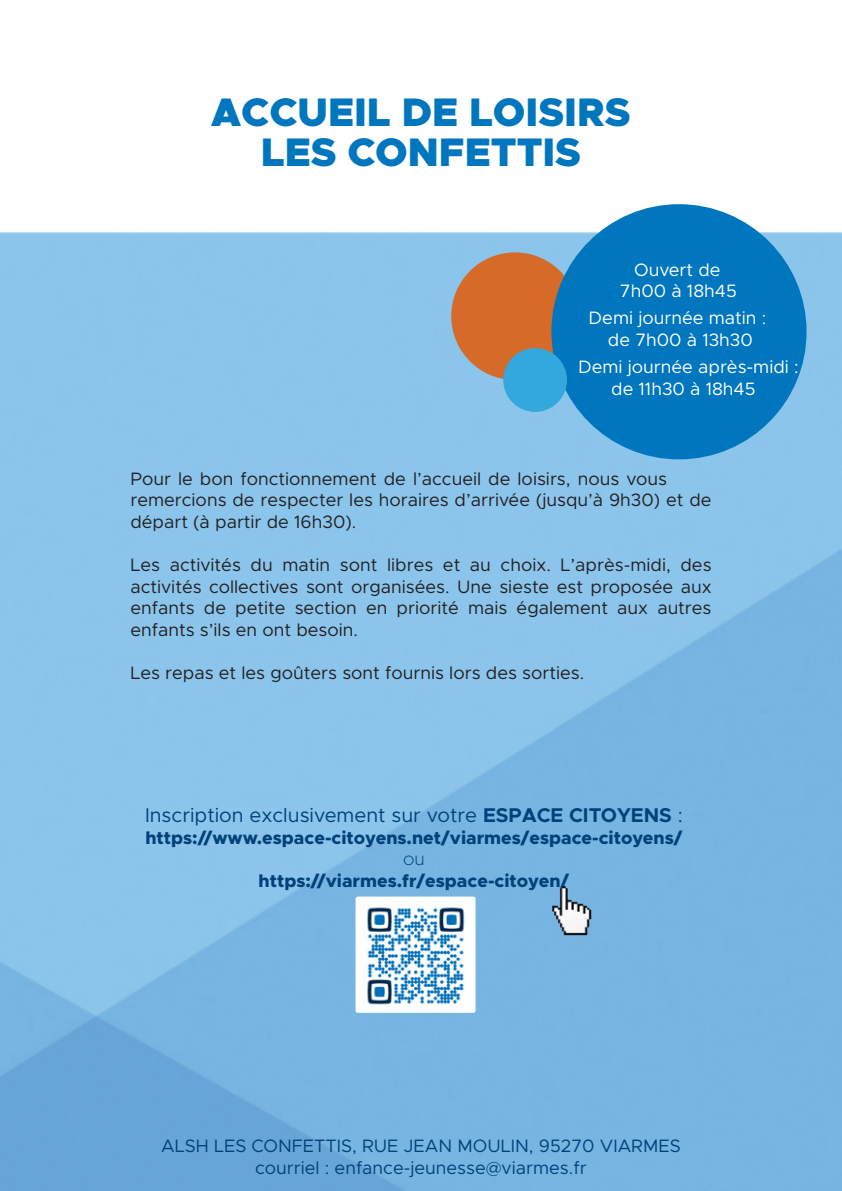
<style>
.page{position:relative;width:842px;height:1191px;background:#fff}
.page>*{position:absolute;margin:0;border:0;box-sizing:border-box;transform-origin:0 0}
.t1{font:900 40px "Metropolis";color:#0076be}
.t2{font:20px "Metropolis";color:#004279}
.t3{font:18px/21.6px "Metropolis";color:#231f20}
.t4{font:800 18px "Metropolis";color:#004279}
.t5{font:18px "Metropolis";color:#fff}
.t6{font:18px "Metropolis";color:#004279}
.t7{font:200 18px "Metropolis";color:#004279}
.s1{font-weight:700}
</style>
<div class="page">
<img style="left:0;top:204px;width:842px;height:987px">
<div style="left:451px;top:252px;width:128px;height:128px;background:#d56a29;border-radius:50%"></div>
<div style="left:551px;top:204px;width:255px;height:255px;background:#0076be;border-radius:50%"></div>
<div style="left:503px;top:348px;width:64px;height:64px;background:#33a8dc;border-radius:50%"></div>
<img style="left:549px;top:885px;width:46px;height:51px">
<img style="left:356px;top:896px;width:120px;height:116px">
<p class="t1" style="left:211px;top:87px;width:421px">ACCUEIL DE LOISIRS</p>
<p class="t1" style="left:261px;top:127px;width:322px">LES CONFETTIS</p>
<p class="t5" style="left:634px;top:258px;width:88px">Ouvert de</p>
<p class="t5" style="left:620px;top:280px;width:118px">7h00 à 18h45</p>
<p class="t5" style="left:589px;top:307px;width:179px">Demi journée matin :</p>
<p class="t5" style="left:608px;top:329px;width:146px">de 7h00 à 13h30</p>
<p class="t5" style="left:578px;top:356px;width:222px">Demi journée après-midi :</p>
<p class="t5" style="left:611px;top:377px;width:146px">de 11h30 à 18h45</p>
<p class="t3" style="left:130px;top:467px;width:583px">Pour le bon fonctionnement de l’accueil de loisirs, nous vous remercions de respecter les horaires d’arrivée (jusqu’à 9h30) et de départ (à partir de 16h30).</p>
<p class="t3" style="left:130px;top:554px;width:583px;text-align:justify">Les activités du matin sont libres et au choix. L’après-midi, des activités collectives sont organisées. Une sieste est proposée aux enfants de petite section en priorité mais également aux autres enfants s’ils en ont besoin.</p>
<p class="t3" style="left:130px;top:662px;width:455px">Les repas et les goûters sont fournis lors des sorties.</p>
<p class="t2" style="left:145px;top:803px;width:539px">Inscription exclusivement sur votre <span class="s1">ESPACE CITOYENS</span> :</p>
<p class="t4" style="left:145px;top:826px;width:539px">https://www.espace-citoyens.net/viarmes/espace-citoyens/</p>
<p class="t7" style="left:403px;top:848px;width:23px">ou</p>
<p class="t4" style="left:259px;top:869px;width:312px">https://viarmes.fr/espace-citoyen/</p>
<p class="t6" style="left:161px;top:1135px;width:521px">ALSH LES CONFETTIS, RUE JEAN MOULIN, 95270 VIARMES</p>
<p class="t6" style="left:255px;top:1156px;width:333px">courriel : enfance-jeunesse@viarmes.fr</p>
</div>
